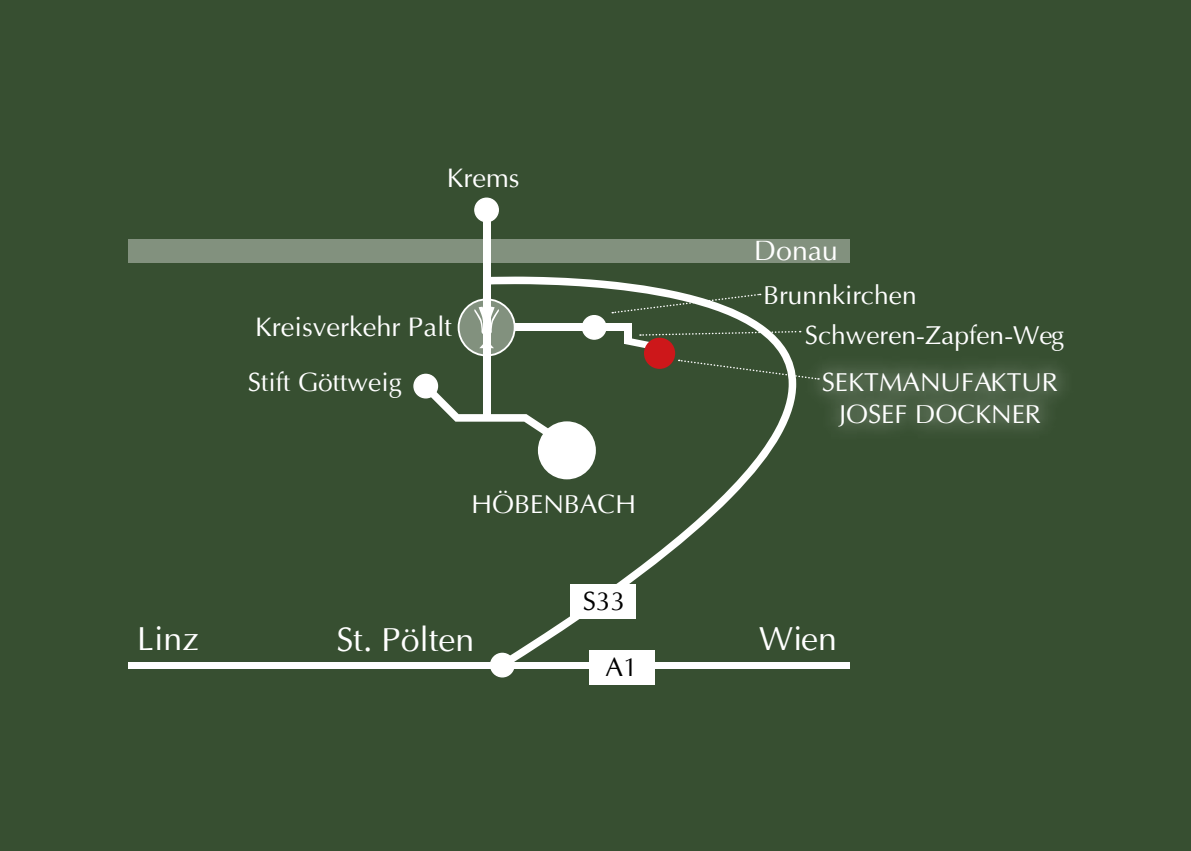
<style>
.page{position:relative;width:1191px;height:851px;background:#fff}
.page>*{position:absolute;margin:0;border:0;box-sizing:border-box;transform-origin:0 0}
.t1{font:33.9px "Ottawa Plain";color:#fff}
.t2{font:28.5px "Ottawa Plain";color:#fff}
.t3{font:27.3px "Ottawa Plain";color:#fff}
.t4{font:26.4px/39.9px "Ottawa Plain";color:#fff}
.t5{font:26.4px "Ottawa Plain";color:#000}
</style>
<div class="page">
<div style="left:0;top:0;width:1191px;height:850px;background:#374f31"></div>
<svg style="left:490px;top:276px;width:306px;height:386px"></svg>
<div style="left:128px;top:239px;width:721px;height:23px;background:#82917e"></div>
<svg style="left:490px;top:652px;width:25px;height:25px"></svg>
<svg style="left:582px;top:315px;width:24px;height:25px"></svg>
<svg style="left:474px;top:197px;width:25px;height:25px"></svg>
<div style="left:128px;top:662px;width:721px;height:6px;background:#fff"></div>
<div style="left:804px;top:353px;width:271px;height:91px;background:#fff;opacity:.51"></div>
<div style="left:589px;top:650px;width:66px;height:34px;background:#fff"></div>
<div style="left:570px;top:584px;width:66px;height:34px;background:#fff"></div>
<div style="left:483px;top:209px;width:7px;height:209px;background:#fff"></div>
<div style="left:514px;top:323px;width:111px;height:8px;background:#fff"></div>
<div style="left:624px;top:323px;width:7px;height:21px;background:#fff"></div>
<svg style="left:413px;top:373px;width:183px;height:106px"></svg>
<svg style="left:457px;top:298px;width:58px;height:58px"></svg>
<svg style="left:612px;top:293px;width:148px;height:21px"></svg>
<svg style="left:624px;top:330px;width:176px;height:22px"></svg>
<svg style="left:678px;top:359px;width:141px;height:21px"></svg>
<div style="left:644px;top:337px;width:31px;height:32px;background:#cd171a;border-radius:50%"></div>
<p class="t3" style="left:447px;top:161px;width:74px">Krems</p>
<p class="t3" style="left:255px;top:311px;width:199px">Kreisverkehr Palt</p>
<p class="t4" style="left:248px;top:362px;width:155px">Stift Göttweig</p>
<p class="t4" style="left:471px;top:484px;width:166px">HÖBENBACH</p>
<p class="t5" style="left:583px;top:585px;width:44px">S33</p>
<p class="t2" style="left:754px;top:234px;width:86px">Donau</p>
<p class="t4" style="left:805px;top:275px;width:261px;text-indent:-42px">Brunnkirchen<br>Schweren-Zapfen-Weg</p>
<p class="t4" style="left:821px;top:366px;width:238px;line-height:31.8px;text-align:center">SEKTMANUFAKTUR<br>JOSEF DOCKNER</p>
<p class="t1" style="left:137px;top:618px;width:64px">Linz</p>
<p class="t1" style="left:337px;top:619px;width:139px">St. Pölten</p>
<p class="t1" style="left:759px;top:618px;width:79px">Wien</p>
<p class="t5" style="left:605px;top:651px;width:34px">A1</p>
</div>
